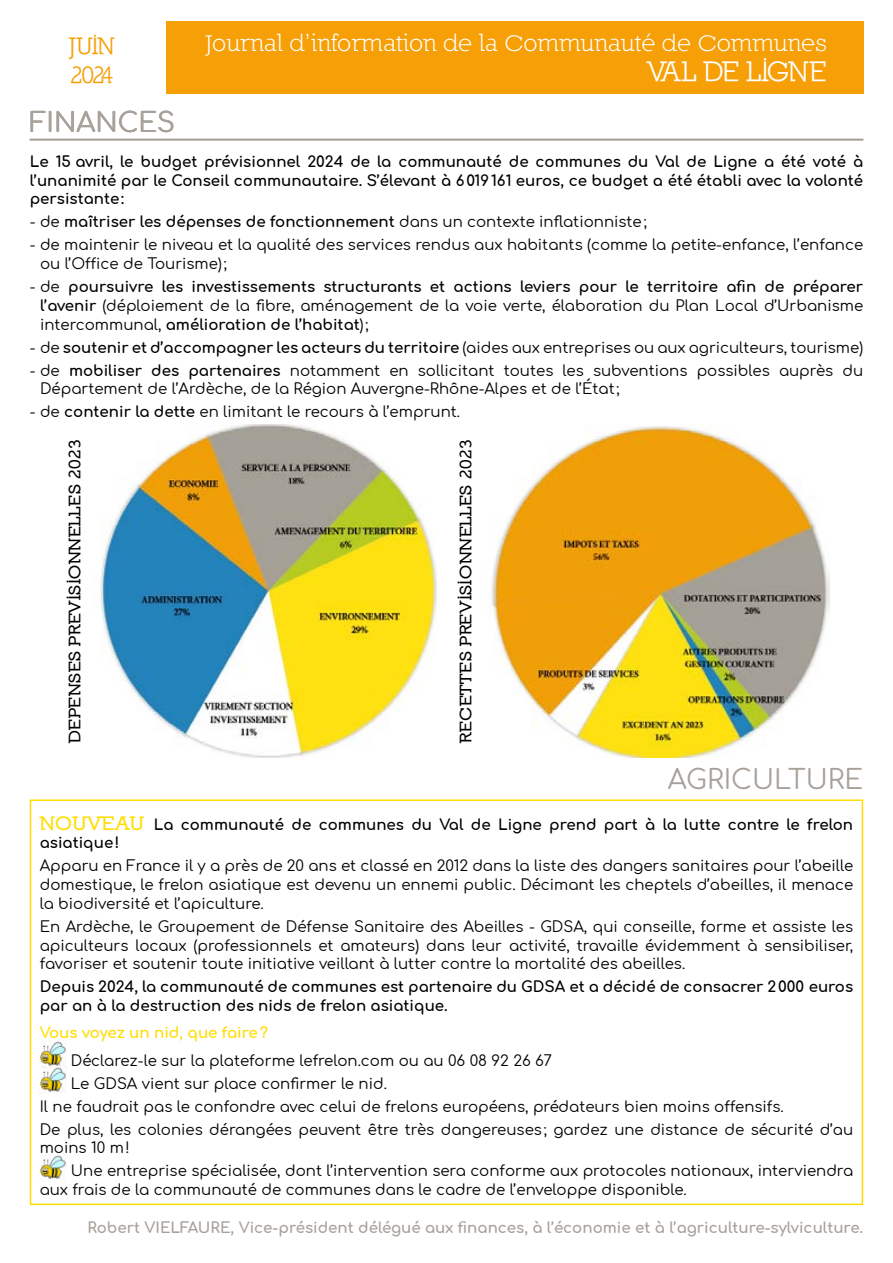
<style>
.page{position:relative;width:893px;height:1263px;background:#fff}
.page>*{position:absolute;margin:0;border:0;box-sizing:border-box;transform-origin:0 0}
.t1{font:700 28.5px "Nilland";letter-spacing:-.05em;color:#fff}
.t2{font:27px "Comfortaa";color:#a7a19a}
.t3{font:25.5px "Nilland Small Caps";color:#fff}
.t4{font:700 24px/28.8px "Nilland";letter-spacing:-.045em;color:#f69f07}
.t5{font:18px "Nilland Small Caps Bold";color:#000}
.t6{font:15px/18.8px "Comfortaa";color:#000}
.t7{font:700 15px/18.8px "Comfortaa";color:#000;text-align:justify}
.t8{font:700 15px "Comfortaa";color:#a7a19a}
.t9{font:700 15px "Comfortaa";color:#fd0}
.s1{font-weight:400}
.s2{font-weight:700}
.s3{font-family:"Nilland Small Caps Bold";font-weight:400;font-size:21px;color:#fd0}
</style>
<div class="page">
<div style="left:166px;top:21px;width:697px;height:73px;background:#f69f07"></div>
<hr style="left:30px;top:139px;width:833px;height:1px;background:#a7a19a">
<img style="left:40px;top:1040px;width:26px;height:53px">
<img style="left:40px;top:1154px;width:26px;height:27px">
<div style="left:30px;top:799px;width:833px;height:406px;border:2px solid #fd0"></div>
<img style="left:100px;top:424px;width:337px;height:334px">
<img style="left:491px;top:426px;width:338px;height:331px">
<h3 class="t4" style="left:69px;top:31px;width:47px">JUIN<br>2024</h3>
<h2 class="t2" style="left:30px;top:98px;width:147px">FINANCES</h2>
<h3 class="t3" style="left:205px;top:28px;width:623px">Journal d’information de la Communauté de Communes</h3>
<h1 class="t1" style="left:647px;top:55px;width:181px">VAL DE LIGNE</h1>
<p class="t7" style="left:30px;top:150px;width:835px">Le 15 avril, le budget prévisionnel 2024 de la communauté de communes du Val de Ligne a été voté à l’unanimité par le Conseil communautaire. S’élevant à 6019161 euros, ce budget a été établi avec la volonté persistante:</p>
<p class="t7" style="left:30px;top:210px;width:618px"><span class="s1">- de</span> maîtriser les dépenses de fonctionnement <span class="s1">dans un contexte inflationniste;</span></p>
<p class="t6" style="left:40px;top:233px;width:825px;text-indent:-10px">- de maintenir le niveau et la qualité des services rendus aux habitants (comme la petite-enfance, l’enfance ou l’Office de Tourisme);</p>
<p class="t7" style="left:40px;top:275px;width:825px;text-indent:-10px"><span class="s1">- de</span> poursuivre les investissements structurants et actions leviers pour le territoire afin de préparer l’avenir <span class="s1">(déploiement de la fibre, aménagement de la voie verte, élaboration du Plan Local d’Urbanisme intercommunal,</span> amélioration de l’habitat<span class="s1">);</span></p>
<p class="t6" style="left:30px;top:336px;width:835px">- de <span class="s2">soutenir et d’accompagner les acteurs du territoire</span> (aides aux entreprises ou aux agriculteurs, tourisme)</p>
<p class="t6" style="left:40px;top:359px;width:825px;text-indent:-10px">- de <span class="s2">mobiliser des partenaires</span> notamment en sollicitant toutes les subventions possibles auprès du<br>Département de l’Ardèche, de la Région Auvergne-Rhône-Alpes et de l’État ;</p>
<p class="t6" style="left:30px;top:400px;width:432px">- de <span class="s2">contenir la dette</span> en limitant le recours à l’emprunt.</p>
<p class="t5" style="left:63px;top:743px;width:306px;rotate:-90deg">DEPENSES PREVISIONNELLES 2023</p>
<p class="t5" style="left:454px;top:743px;width:306px;rotate:-90deg">RECETTES PREVISIONNELLES 2023</p>
<h2 class="t2" style="left:668px;top:755px;width:197px">AGRICULTURE</h2>
<p class="t7" style="left:40px;top:812px;width:815px"><span class="s3">NOUVEAU</span> La communauté de communes du Val de Ligne prend part à la lutte contre le frelon asiatique!</p>
<p class="t6" style="left:40px;top:854px;width:815px;text-align:justify">Apparu en France il y a près de 20 ans et classé en 2012 dans la liste des dangers sanitaires pour l’abeille domestique, le frelon asiatique est devenu un ennemi public. Décimant les cheptels d’abeilles, il menace la biodiversité et l’apiculture.</p>
<p class="t6" style="left:40px;top:915px;width:815px;text-align:justify">En Ardèche, le Groupement de Défense Sanitaire des Abeilles - GDSA, qui conseille, forme et assiste les apiculteurs locaux (professionnels et amateurs) dans leur activité, travaille évidemment à sensibiliser, favoriser et soutenir toute initiative veillant à lutter contre la mortalité des abeilles.</p>
<p class="t7" style="left:40px;top:975px;width:815px">Depuis 2024, la communauté de communes est partenaire du GDSA et a décidé de consacrer 2000 euros par an à la destruction des nids de frelon asiatique.</p>
<p class="t9" style="left:40px;top:1019px;width:230px">Vous voyez un nid, que faire?</p>
<p class="t6" style="left:71px;top:1049px;width:483px">Déclarez-le sur la plateforme lefrelon.com ou au 06 08 92 26 67</p>
<p class="t6" style="left:71px;top:1072px;width:318px">Le GDSA vient sur place confirmer le nid.</p>
<p class="t6" style="left:40px;top:1095px;width:745px">Il ne faudrait pas le confondre avec celui de frelons européens, prédateurs bien moins offensifs.</p>
<p class="t6" style="left:40px;top:1118px;width:815px">De plus, les colonies dérangées peuvent être très dangereuses; gardez une distance de sécurité d’au</p>
<p class="t6" style="left:71px;top:1134px;width:784px;line-height:23px;text-indent:-31px">moins 10 m!<br>Une entreprise spécialisée, dont l’intervention sera conforme aux protocoles nationaux, interviendra</p>
<p class="t6" style="left:40px;top:1178px;width:649px">aux frais de la communauté de communes dans le cadre de l’enveloppe disponible.</p>
<p class="t8" style="left:87px;top:1214px;width:777px">Robert VIELFAURE, Vice-président délégué aux finances, à l’économie et à l’agriculture-sylviculture.</p>
</div>
